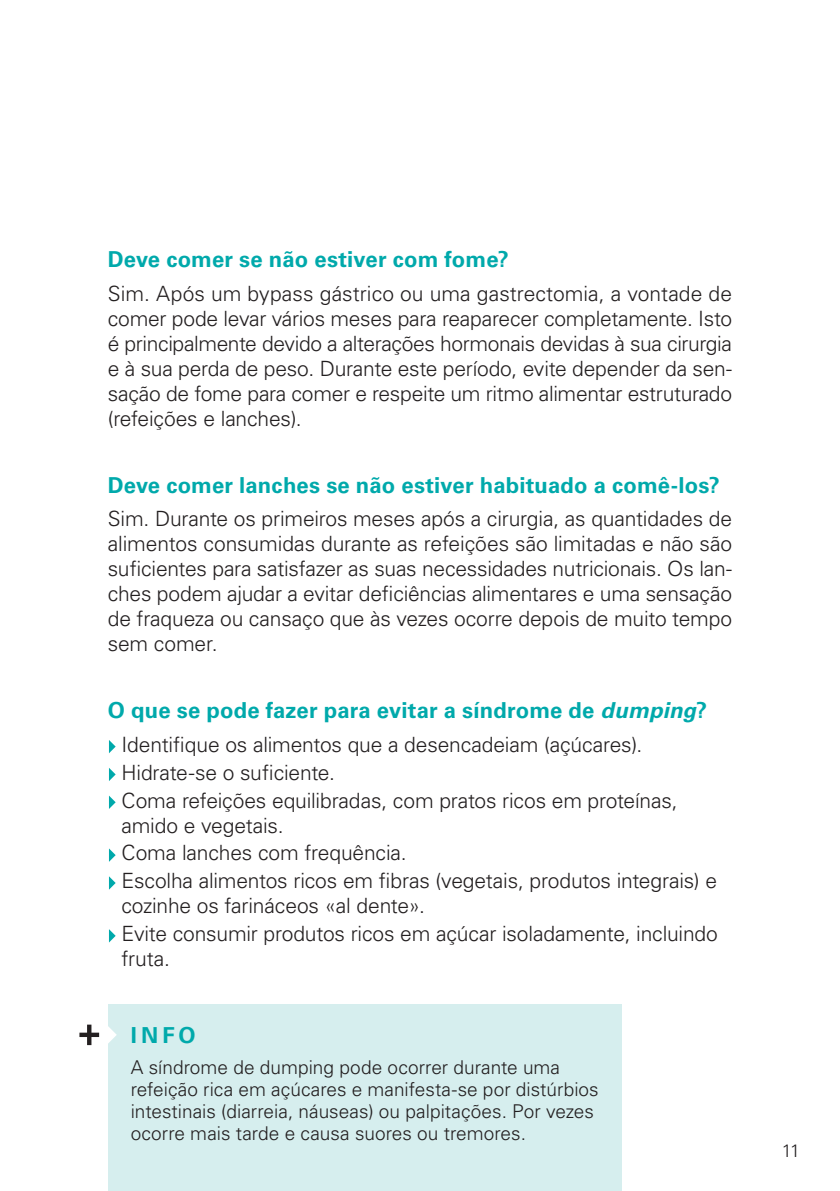
<style>
.page{position:relative;width:840px;height:1191px;background:#fff}
.page>*{position:absolute;margin:0;border:0;box-sizing:border-box;transform-origin:0 0}
.t1{font:700 22px "Univers LT Std";letter-spacing:.01em;color:#00a9ab}
.t2{font:300 21px/25px "Univers LT Std";letter-spacing:-.01em;color:#231f20}
.t3{font:300 19px/22px "Univers LT Std";color:#231f20}
.t4{font:300 18px "Univers LT Std";color:#231f20}
.s1{font-style:italic}
</style>
<div class="page">
<svg style="left:109px;top:740px;width:7px;height:13px"></svg>
<svg style="left:109px;top:768px;width:7px;height:13px"></svg>
<svg style="left:109px;top:795px;width:7px;height:14px"></svg>
<svg style="left:109px;top:848px;width:7px;height:14px"></svg>
<svg style="left:109px;top:876px;width:7px;height:13px"></svg>
<svg style="left:109px;top:929px;width:7px;height:13px"></svg>
<div style="left:108px;top:1004px;width:513px;height:187px;background:#d6eeee"></div>
<svg style="left:79px;top:1024px;width:38px;height:21px"></svg>
<p class="t1" style="left:108px;top:246px;width:402px">Deve comer se não estiver com fome?</p>
<p class="t2" style="left:108px;top:281px;width:625px;text-align:justify">Sim. Após um bypass gástrico ou uma gastrectomia, a vontade de comer pode levar vários meses para reaparecer completamente. Isto é principalmente devido a alterações hormonais devidas à sua cirurgia e à sua perda de peso. Durante este período, evite depender da sen&shy;sação de fome para comer e respeite um ritmo alimentar estruturado (refeições e lanches).</p>
<p class="t1" style="left:108px;top:472px;width:613px">Deve comer lanches se não estiver habituado a comê-los?</p>
<p class="t2" style="left:108px;top:506px;width:625px;text-align:justify">Sim. Durante os primeiros meses após a cirurgia, as quantidades de alimentos consumidas durante as refeições são limitadas e não são suficientes para satisfazer as suas necessidades nutricionais. Os lan&shy;ches podem ajudar a evitar deficiências alimentares e uma sensação de fraqueza ou cansaço que às vezes ocorre depois de muito tempo sem comer.</p>
<p class="t1" style="left:108px;top:697px;width:600px">O que se pode fazer para evitar a síndrome de <span class="s1">dumping</span>?</p>
<p class="t2" style="left:121px;top:730px;width:557px;line-height:27.8px">Identifique os alimentos que a desencadeiam (açúcares).<br>Hidrate-se o suficiente.<br>Coma refeições equilibradas, com pratos ricos em proteínas,</p>
<p class="t2" style="left:121px;top:811px;width:596px;line-height:27.8px">amido e vegetais.<br>Coma lanches com frequência.<br>Escolha alimentos ricos em fibras (vegetais, produtos integrais) e</p>
<p class="t2" style="left:121px;top:892px;width:597px;line-height:27.8px">cozinhe os farináceos «al dente».<br>Evite consumir produtos ricos em açúcar isoladamente, incluindo</p>
<p class="t2" style="left:121px;top:946px;width:50px">fruta.</p>
<p class="t1" style="left:131px;top:1022px;width:66px">INFO</p>
<p class="t3" style="left:131px;top:1056px;width:469px">A síndrome de dumping pode ocorrer durante uma refeição rica em açúcares e manifesta-se por distúrbios intestinais (diarreia, náuseas) ou palpitações. Por vezes ocorre mais tarde e causa suores ou tremores.</p>
<p class="t4" style="left:781px;top:1139px;width:20px">11</p>
</div>
